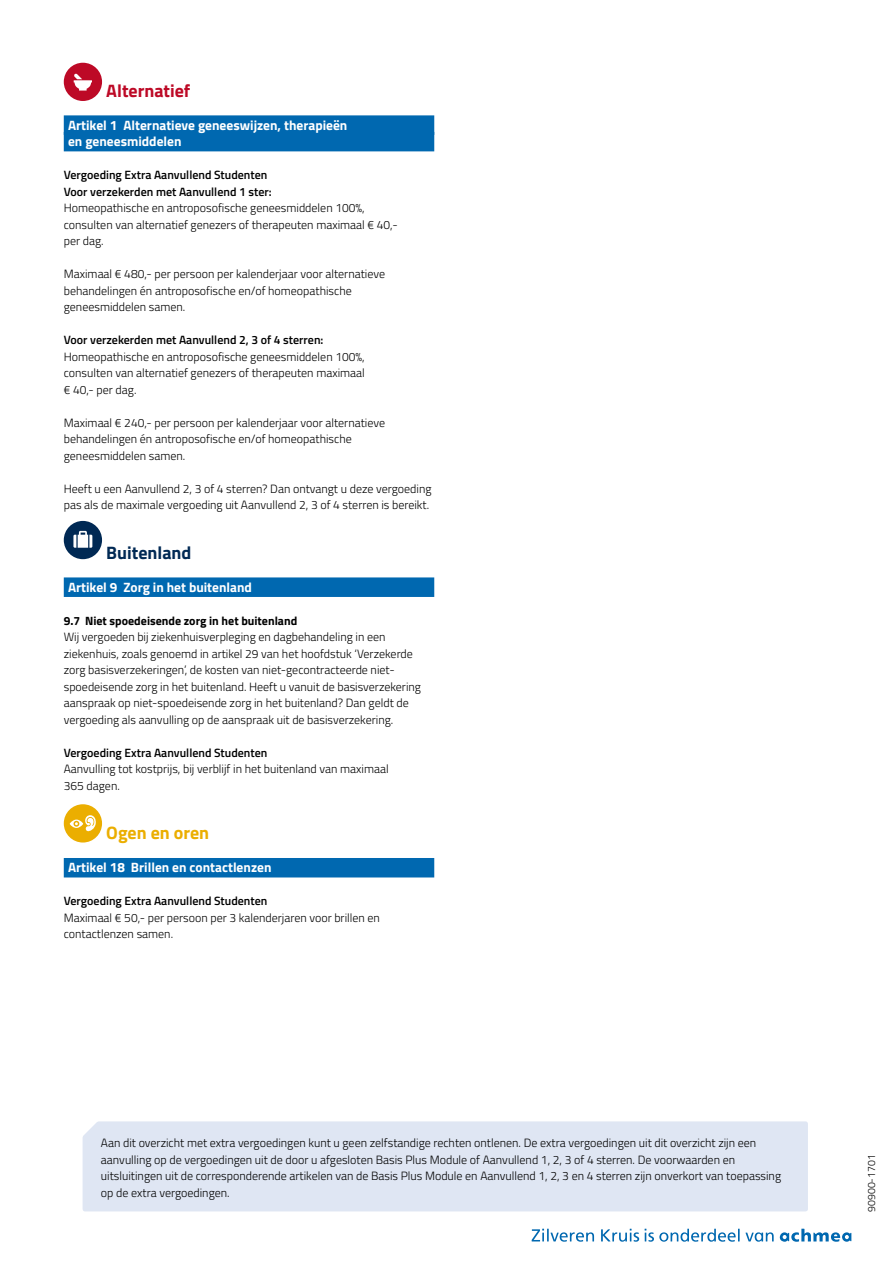
<style>
.page{position:relative;width:893px;height:1263px;background:#fff}
.page>*{position:absolute;margin:0;border:0;box-sizing:border-box;transform-origin:0 0}
.t1{font:700 18px "Titillium Web";color:#bd0926}
.t2{font:700 18px "Titillium Web";color:#002954}
.t3{font:700 18px "Titillium Web";color:#ebae00}
.t4{font:700 13.5px/16.5px "Titillium Web";color:#fff}
.t5{font:300 12px/16.5px "Titillium Web";color:#000}
.t6{font:600 12px/16.5px "Titillium Web";color:#000}
.t7{font:700 12px "Titillium Web";color:#000}
.t8{font:300 10.5px "Titillium Web";color:#000}
</style>
<div class="page">
<div style="left:83px;top:1121px;width:725px;height:90px;background:#dfe6f3"></div>
<div style="left:64px;top:115px;width:370px;height:20px;background:#0068b0"></div>
<div style="left:64px;top:132px;width:370px;height:19px;background:#0068b0"></div>
<div style="left:64px;top:577px;width:370px;height:20px;background:#0068b0"></div>
<div style="left:64px;top:858px;width:370px;height:19px;background:#0068b0"></div>
<div style="left:64px;top:521px;width:38px;height:38px;background:#002954;border-radius:50%"></div>
<svg style="left:73px;top:531px;width:19px;height:17px"></svg>
<div style="left:64px;top:804px;width:38px;height:38px;background:#ebae00;border-radius:50%"></div>
<svg style="left:70px;top:815px;width:26px;height:17px"></svg>
<div style="left:64px;top:63px;width:38px;height:38px;background:#bd0926;border-radius:50%"></div>
<svg style="left:74px;top:74px;width:18px;height:17px"></svg>
<svg style="left:780px;top:1229px;width:71px;height:13px"></svg>
<svg style="left:746px;top:1232px;width:28px;height:10px"></svg>
<svg style="left:532px;top:1229px;width:62px;height:13px"></svg>
<svg style="left:601px;top:1229px;width:38px;height:13px"></svg>
<svg style="left:645px;top:1229px;width:95px;height:13px"></svg>
<h1 class="t1" style="left:106px;top:77px;width:86px">Alternatief</h1>
<p class="t4" style="left:68px;top:116px;width:281px">Artikel 1 Alternatieve geneeswijzen, therapieën en geneesmiddelen</p>
<p class="t6" style="left:64px;top:166px;width:209px">Vergoeding Extra Aanvullend Studenten<br>Voor verzekerden met Aanvullend 1 ster:</p>
<p class="t5" style="left:64px;top:199px;width:335px">Homeopathische en antroposofische geneesmiddelen 100%, consulten van alternatief genezers of therapeuten maximaal € 40,- per dag.</p>
<p class="t5" style="left:64px;top:265px;width:323px">Maximaal € 480,- per persoon per kalenderjaar voor alternatieve behandelingen én antroposofische en/of homeopathische geneesmiddelen samen.</p>
<p class="t6" style="left:64px;top:331px;width:261px">Voor verzekerden met Aanvullend 2, 3 of 4 sterren:</p>
<p class="t5" style="left:64px;top:348px;width:303px;text-align:justify">Homeopathische en antroposofische geneesmiddelen 100%, consulten van alternatief genezers of therapeuten maximaal € 40,- per dag.</p>
<p class="t5" style="left:64px;top:414px;width:323px">Maximaal € 240,- per persoon per kalenderjaar voor alternatieve behandelingen én antroposofische en/of homeopathische geneesmiddelen samen.</p>
<p class="t5" style="left:64px;top:480px;width:369px">Heeft u een Aanvullend 2, 3 of 4 sterren? Dan ontvangt u deze vergoeding pas als de maximale vergoeding uit Aanvullend 2, 3 of 4 sterren is bereikt.</p>
<h1 class="t2" style="left:106px;top:539px;width:87px">Buitenland</h1>
<p class="t4" style="left:68px;top:578px;width:185px">Artikel 9 Zorg in het buitenland</p>
<p class="t7" style="left:64px;top:611px;width:235px">9.7 Niet spoedeisende zorg in het buitenland</p>
<p class="t5" style="left:64px;top:628px;width:359px">Wij vergoeden bij ziekenhuisverpleging en dagbehandeling in een ziekenhuis, zoals genoemd in artikel 29 van het hoofdstuk ‘Verzekerde zorg basisverzekeringen’, de kosten van niet-gecontracteerde niet&shy;spoedeisende zorg in het buitenland. Heeft u vanuit de basisverzekering aanspraak op niet-spoedeisende zorg in het buitenland? Dan geldt de vergoeding als aanvulling op de aanspraak uit de basisverzekering.</p>
<p class="t6" style="left:64px;top:744px;width:205px">Vergoeding Extra Aanvullend Studenten</p>
<p class="t5" style="left:64px;top:760px;width:326px">Aanvulling tot kostprijs, bij verblijf in het buitenland van maximaal<br>365 dagen.</p>
<h1 class="t3" style="left:106px;top:819px;width:104px">Ogen en oren</h1>
<p class="t4" style="left:68px;top:859px;width:205px">Artikel 18 Brillen en contactlenzen</p>
<p class="t6" style="left:64px;top:892px;width:205px">Vergoeding Extra Aanvullend Studenten</p>
<p class="t5" style="left:64px;top:909px;width:318px">Maximaal € 50,- per persoon per 3 kalenderjaren voor brillen en contactlenzen samen.</p>
<p class="t5" style="left:101px;top:1134px;width:682px">Aan dit overzicht met extra vergoedingen kunt u geen zelfstandige rechten ontlenen. De extra vergoedingen uit dit overzicht zijn een aanvulling op de vergoedingen uit de door u afgesloten Basis Plus Module of Aanvullend 1, 2, 3 of 4 sterren. De voorwaarden en uitsluitingen uit de corresponderende artikelen van de Basis Plus Module en Aanvullend 1, 2, 3 en 4 sterren zijn onverkort van toepassing op de extra vergoedingen.</p>
<p class="t8" style="left:864px;top:1212px;width:59px;rotate:-90deg">90900-1701</p>
</div>
